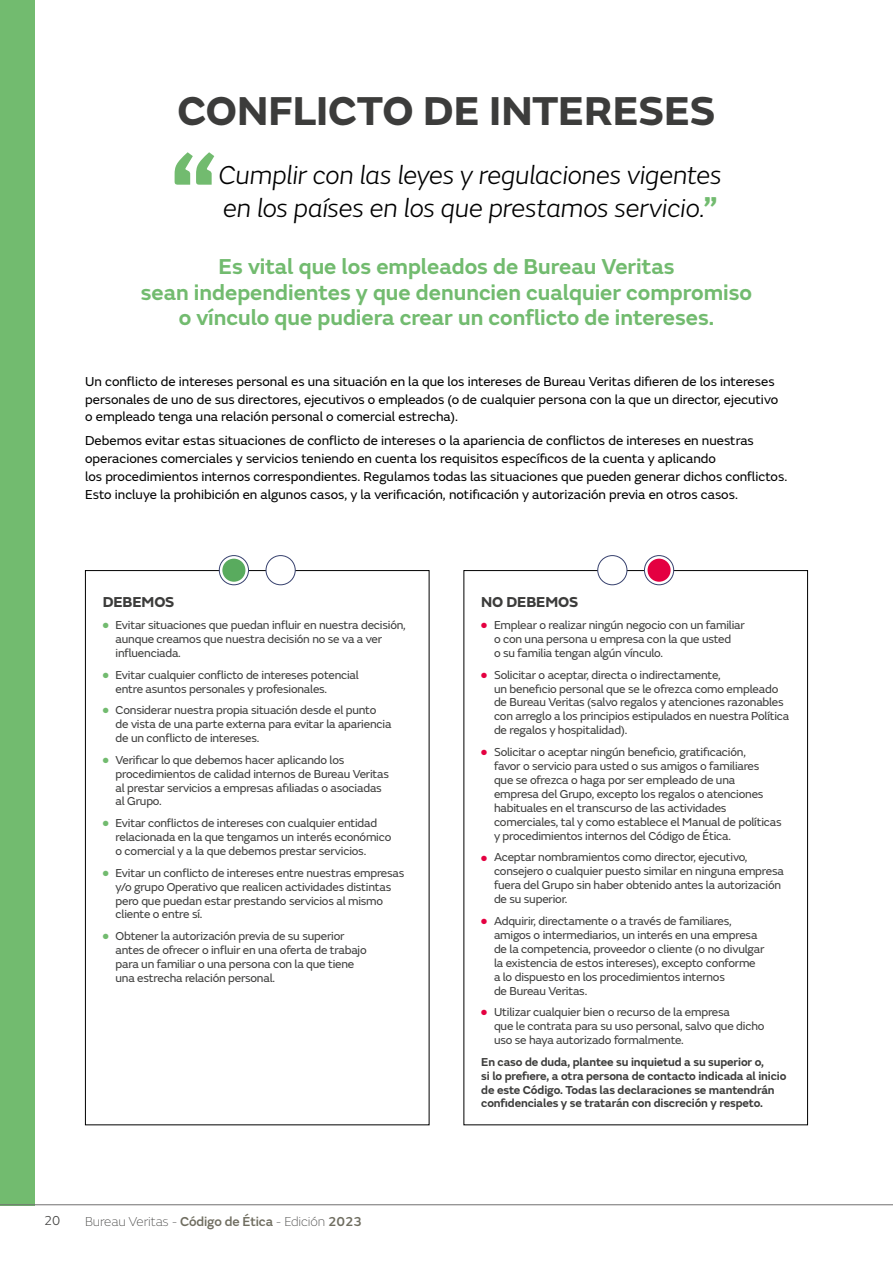
<style>
.page{position:relative;width:893px;height:1263px;background:#fff}
.page>*{position:absolute;margin:0;border:0;box-sizing:border-box;transform-origin:0 0}
.t1{font:700 101.25px "FS Emeric";color:#72bb6f}
.t2{font:700 42px "FS Emeric";letter-spacing:-.005em;color:#3c3c3b}
.t3{font:italic 300 27px "FS Emeric";letter-spacing:-.01em;color:#000}
.t4{font:600 22.5px/25.5px "FS Emeric";color:#72bb6f;text-align:center}
.t5{font:700 15px "FS Emeric";letter-spacing:-.01em;color:#3c3c3b}
.t6{font:13.5px/17.7px "FS Emeric";color:#000}
.t7{font:100 13.5px "FS Emeric";letter-spacing:-.01em;color:#3c3c3b}
.t8{font:300 13.5px "FS Emeric";color:#3c3c3b}
.t9{font:12px/14px "FS Emeric";letter-spacing:-.015em;color:#3c3c3b}
.t10{font:600 12px/14px "FS Emeric";letter-spacing:-.01em;color:#3c3c3b}
.s1{font-weight:700;font-style:normal;font-size:30px;color:#72bb6f}
.s2{color:#72bb6f}
.s3{font-weight:500;color:#6f6d60}
.s4{color:#e40041}
</style>
<div class="page">
<div style="left:0;top:0;width:34px;height:1205px;background:#72bb6f"></div>
<hr style="left:0;top:1204px;width:893px;height:1px;background:#706f6f">
<svg style="left:219px;top:556px;width:29px;height:29px"></svg>
<div style="left:219px;top:555px;width:30px;height:30px;border:1px solid #37416e;border-radius:50%"></div>
<svg style="left:266px;top:556px;width:29px;height:29px"></svg>
<div style="left:266px;top:555px;width:30px;height:30px;border:1px solid #37416e;border-radius:50%"></div>
<div style="left:222px;top:559px;width:23px;height:23px;background:#59ab5e;border-radius:50%"></div>
<div style="left:269px;top:559px;width:23px;height:23px;background:#fff;border-radius:50%"></div>
<svg style="left:598px;top:556px;width:29px;height:29px"></svg>
<div style="left:597px;top:555px;width:30px;height:30px;border:1px solid #37416e;border-radius:50%"></div>
<svg style="left:644px;top:556px;width:30px;height:29px"></svg>
<div style="left:644px;top:555px;width:30px;height:30px;border:1px solid #37416e;border-radius:50%"></div>
<div style="left:601px;top:559px;width:23px;height:23px;background:#fff;border-radius:50%"></div>
<div style="left:647px;top:559px;width:24px;height:23px;background:#e40041;border-radius:50%"></div>
<h2 class="t2" style="left:178px;top:78px;width:539px">CONFLICTO DE INTERESES</h2>
<h1 class="t1" style="left:171px;top:107px;width:47px">“</h1>
<h3 class="t3" style="left:218px;top:157px;width:505px">Cumplir con las leyes y regulaciones vigentes</h3>
<h3 class="t3" style="left:223px;top:190px;width:496px">en los países en los que prestamos servicio.<span class="s1">”</span></h3>
<h3 class="t4" style="left:141px;top:252px;width:613px">Es vital que los empleados de Bureau Veritas<br>sean independientes y que denuncien cualquier compromiso o vínculo que pudiera crear un conflicto de intereses.</h3>
<p class="t6" style="left:85px;top:372px;width:694px">Un conflicto de intereses personal es una situación en la que los intereses de Bureau Veritas difieren de los intereses personales de uno de sus directores, ejecutivos o empleados (o de cualquier persona con la que un director, ejecutivo o empleado tenga una relación personal o comercial estrecha).</p>
<p class="t6" style="left:85px;top:431px;width:704px">Debemos evitar estas situaciones de conflicto de intereses o la apariencia de conflictos de intereses en nuestras operaciones comerciales y servicios teniendo en cuenta los requisitos específicos de la cuenta y aplicando<br>los procedimientos internos correspondientes. Regulamos todas las situaciones que pueden generar dichos conflictos.<br>Esto incluye la prohibición en algunos casos, y la verificación, notificación y autorización previa en otros casos.</p>
<p class="t5" style="left:103px;top:590px;width:73px">DEBEMOS</p>
<p class="t9" style="left:116px;top:617px;width:292px;text-indent:-13px"><span class="s2">●</span> Evitar situaciones que puedan influir en nuestra decisión, aunque creamos que nuestra decisión no se va a ver influenciada.</p>
<p class="t9" style="left:116px;top:667px;width:245px;text-indent:-13px"><span class="s2">●</span> Evitar cualquier conflicto de intereses potencial entre asuntos personales y profesionales.</p>
<p class="t9" style="left:116px;top:702px;width:277px;text-indent:-13px"><span class="s2">●</span> Considerar nuestra propia situación desde el punto de vista de una parte externa para evitar la apariencia de un conflicto de intereses.</p>
<p class="t9" style="left:116px;top:752px;width:275px;text-indent:-13px"><span class="s2">●</span> Verificar lo que debemos hacer aplicando los procedimientos de calidad internos de Bureau Veritas al prestar servicios a empresas afiliadas o asociadas al Grupo.</p>
<p class="t9" style="left:116px;top:815px;width:277px;text-indent:-13px"><span class="s2">●</span> Evitar conflictos de intereses con cualquier entidad relacionada en la que tengamos un interés económico o comercial y a la que debemos prestar servicios.</p>
<p class="t9" style="left:116px;top:865px;width:290px;text-indent:-13px"><span class="s2">●</span> Evitar un conflicto de intereses entre nuestras empresas y/o grupo Operativo que realicen actividades distintas pero que puedan estar prestando servicios al mismo cliente o entre sí.</p>
<p class="t9" style="left:116px;top:928px;width:253px;text-indent:-13px"><span class="s2">●</span> Obtener la autorización previa de su superior antes de ofrecer o influir en una oferta de trabajo para un familiar o una persona con la que tiene una estrecha relación personal.</p>
<p class="t8" style="left:44px;top:1211px;width:18px">20</p>
<p class="t7" style="left:85px;top:1212px;width:279px">Bureau Veritas - <span class="s3">Código de Ética</span> - Edición <span class="s3">2023</span></p>
<p class="t5" style="left:481px;top:590px;width:98px">NO DEBEMOS</p>
<p class="t9" style="left:494px;top:617px;width:252px;text-indent:-13px"><span class="s4">●</span> Emplear o realizar ningún negocio con un familiar o con una persona u empresa con la que usted<br>o su familia tengan algún vínculo.</p>
<p class="t9" style="left:494px;top:667px;width:297px;text-indent:-13px"><span class="s4">●</span> Solicitar o aceptar, directa o indirectamente,<br>un beneficio personal que se le ofrezca como empleado de Bureau Veritas (salvo regalos y atenciones razonables con arreglo a los principios estipulados en nuestra Política de regalos y hospitalidad).</p>
<p class="t9" style="left:494px;top:744px;width:289px;text-indent:-13px"><span class="s4">●</span> Solicitar o aceptar ningún beneficio, gratificación,<br>favor o servicio para usted o sus amigos o familiares que se ofrezca o haga por ser empleado de una empresa del Grupo, excepto los regalos o atenciones habituales en el transcurso de las actividades comerciales, tal y como establece el Manual de políticas y procedimientos internos del Código de Ética.</p>
<p class="t9" style="left:494px;top:850px;width:291px;text-indent:-13px"><span class="s4">●</span> Aceptar nombramientos como director, ejecutivo, consejero o cualquier puesto similar en ninguna empresa fuera del Grupo sin haber obtenido antes la autorización de su superior.</p>
<p class="t9" style="left:494px;top:913px;width:272px;text-indent:-13px"><span class="s4">●</span> Adquirir, directamente o a través de familiares, amigos o intermediarios, un interés en una empresa de la competencia, proveedor o cliente (o no divulgar la existencia de estos intereses), excepto conforme a lo dispuesto en los procedimientos internos<br>de Bureau Veritas.</p>
<p class="t9" style="left:494px;top:1004px;width:272px;text-indent:-13px"><span class="s4">●</span> Utilizar cualquier bien o recurso de la empresa<br>que le contrata para su uso personal, salvo que dicho uso se haya autorizado formalmente.</p>
<p class="t10" style="left:481px;top:1054px;width:307px">En caso de duda, plantee su inquietud a su superior o,<br>si lo prefiere, a otra persona de contacto indicada al inicio de este Código. Todas las declaraciones se mantendrán confidenciales y se tratarán con discreción y respeto.</p>
</div>
